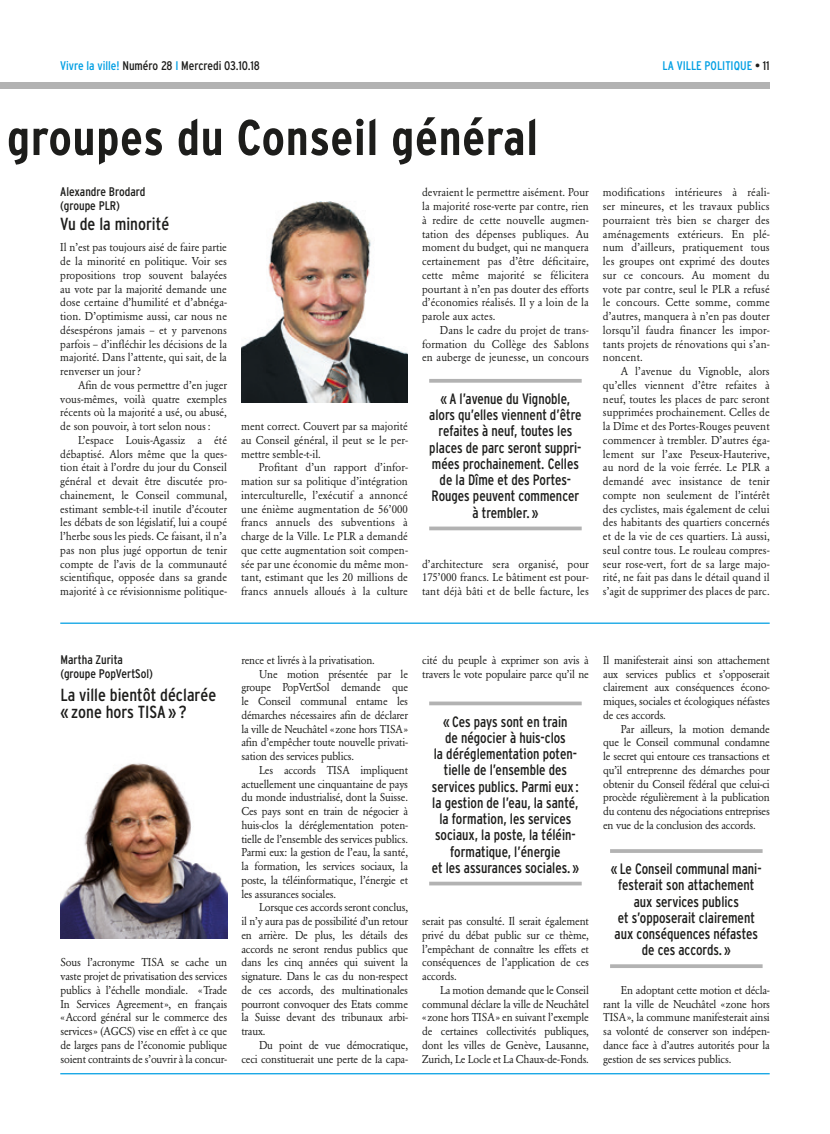
<style>
.page{position:relative;width:830px;height:1134px;background:#fff}
.page>*{position:absolute;margin:0;border:0;box-sizing:border-box;transform-origin:0 0}
.t1{font:700 condensed 50px "Interstate";letter-spacing:.015em;color:#1d1d1b}
.t2{font:condensed 17.5px/17.5px "Interstate";color:#1d1d1b}
.t3{font:condensed 15px/16.2px "Interstate";color:#1d1d1b;text-align:center;scale:.95 1}
.t4{font:condensed 12.5px/13.8px "Interstate";color:#1d1d1b}
.t5{font:condensed 12.5px "Interstate";color:#009fe3}
.t6{font:11.25px/13.8px "Garamond BE";letter-spacing:-.015em;color:#1d1d1b;text-align:justify;scale:.95 1}
.s1{color:#009fe3}
.s2{color:#1d1d1b}
</style>
<div class="page">
<hr style="left:60px;top:1073px;width:709px;height:1px;background:#009fe3">
<div style="left:0;top:83px;width:769px;height:6px;background:#b2b2b2"></div>
<img style="left:60px;top:763px;width:167px;height:176px">
<hr style="left:60px;top:623px;width:709px;height:1px;background:#009fe3">
<svg style="left:429px;top:379px;width:152px;height:4px"></svg>
<hr style="left:429px;top:527px;width:152px;height:3px;background:#b2b2b2">
<svg style="left:429px;top:701px;width:152px;height:4px"></svg>
<hr style="left:429px;top:882px;width:152px;height:3px;background:#b2b2b2">
<img style="left:241px;top:201px;width:166px;height:201px">
<hr style="left:609px;top:849px;width:153px;height:4px;background:#b2b2b2">
<svg style="left:610px;top:964px;width:152px;height:4px"></svg>
<p class="t4" style="left:60px;top:59px;width:201px"><span class="s1">Vivre la ville!</span> Numéro 28 <span class="s1">I</span> Mercredi 03.10.18</p>
<p class="t5" style="left:662px;top:59px;width:109px">LA VILLE POLITIQUE <span class="s2">• 11</span></p>
<h1 class="t1" style="left:7px;top:110px;width:532px">groupes du Conseil général</h1>
<p class="t4" style="left:60px;top:185px;width:87px">Alexandre Brodard (groupe PLR)</p>
<h2 class="t2" style="left:60px;top:215px;width:110px">Vu de la minorité</h2>
<p class="t6" style="left:60px;top:241px;width:177px">Il n’est pas toujours aisé de faire partie de la minorité en politique. Voir ses propositions trop souvent balayées au vote par la majorité demande une dose certaine d’humilité et d’abnéga&shy;tion. D’optimisme aussi, car nous ne désespérons jamais – et y parvenons parfois – d’infléchir les décisions de la majorité. Dans l’attente, qui sait, de la renverser un jour?</p>
<p class="t6" style="left:60px;top:378px;width:177px;text-indent:18px">Afin de vous permettre d’en juger vous-mêmes, voilà quatre exemples récents où la majorité a usé, ou abusé, de son pouvoir, à tort selon nous:</p>
<p class="t6" style="left:60px;top:433px;width:177px;text-indent:18px">L’espace Louis-Agassiz a été débaptisé. Alors même que la ques&shy;tion était à l’ordre du jour du Conseil général et devait être discutée pro&shy;chainement, le Conseil communal, estimant semble-t-il inutile d’écouter les débats de son législatif, lui a coupé l’herbe sous les pieds. Ce faisant, il n’a pas non plus jugé opportun de tenir compte de l’avis de la communauté scientifique, opposée dans sa grande majorité à ce révisionnisme politique-</p>
<p class="t6" style="left:422px;top:186px;width:177px">devraient le permettre aisément. Pour la majorité rose-verte par contre, rien à redire de cette nouvelle augmen&shy;tation des dépenses publiques. Au moment du budget, qui ne manquera certainement pas d’être déficitaire, cette même majorité se félicitera pourtant à n’en pas douter des efforts d’économies réalisés. Il y a loin de la parole aux actes.</p>
<p class="t6" style="left:422px;top:323px;width:177px;text-indent:18px">Dans le cadre du projet de trans&shy;formation du Collège des Sablons en auberge de jeunesse, un concours</p>
<h3 class="t3" style="left:429px;top:390px;width:162px">« A l’avenue du Vignoble, alors qu’elles viennent d’être refaites à neuf, toutes les places de parc seront suppri&shy;mées prochainement. Celles de la Dîme et des Portes-<br>Rouges peuvent commencer à trembler. »</h3>
<p class="t6" style="left:241px;top:419px;width:177px">ment correct. Couvert par sa majorité au Conseil général, il peut se le per&shy;mettre semble-t-il.</p>
<p class="t6" style="left:241px;top:461px;width:177px;text-indent:18px">Profitant d’un rapport d’infor&shy;mation sur sa politique d’intégration interculturelle, l’exécutif a annoncé une énième augmentation de 56’000 francs annuels des subventions à charge de la Ville. Le PLR a demandé que cette augmentation soit compen&shy;sée par une économie du même mon&shy;tant, estimant que les 20 millions de francs annuels alloués à la culture</p>
<p class="t6" style="left:422px;top:557px;width:177px">d’architecture sera organisé, pour 175’000 francs. Le bâtiment est pour&shy;tant déjà bâti et de belle facture, les</p>
<p class="t6" style="left:602px;top:186px;width:177px">modifications intérieures à réali&shy;ser mineures, et les travaux publics pourraient très bien se charger des aménagements extérieurs. En plé&shy;num d’ailleurs, pratiquement tous les groupes ont exprimé des doutes sur ce concours. Au moment du vote par contre, seul le PLR a refusé le concours. Cette somme, comme d’autres, manquera à n’en pas douter lorsqu’il faudra financer les impor&shy;tants projets de rénovations qui s’an&shy;noncent.</p>
<p class="t6" style="left:602px;top:364px;width:177px;text-indent:18px">A l’avenue du Vignoble, alors qu’elles viennent d’être refaites à neuf, toutes les places de parc seront supprimées prochainement. Celles de la Dîme et des Portes-Rouges peuvent commencer à trembler. D’autres éga&shy;lement sur l’axe Peseux-Hauterive, au nord de la voie ferrée. Le PLR a demandé avec insistance de tenir compte non seulement de l’intérêt des cyclistes, mais également de celui des habitants des quartiers concernés et de la vie de ces quartiers. Là aussi, seul contre tous. Le rouleau compres&shy;seur rose-vert, fort de sa large majo&shy;rité, ne fait pas dans le détail quand il s’agit de supprimer des places de parc.</p>
<p class="t4" style="left:60px;top:652px;width:94px">Martha Zurita (groupe PopVertSol)</p>
<h2 class="t2" style="left:60px;top:686px;width:157px">La ville bientôt déclarée « zone hors TISA » ?</h2>
<p class="t6" style="left:60px;top:956px;width:177px">Sous l’acronyme TISA se cache un vaste projet de privatisation des services publics à l’échelle mondiale. «Trade In Services Agreement», en français «Accord général sur le commerce des services» (AGCS) vise en effet à ce que de larges pans de l’économie publique soient contraints de s’ouvrir à la concur-</p>
<p class="t6" style="left:241px;top:653px;width:142px">rence et livrés à la privatisation.</p>
<p class="t6" style="left:259px;top:667px;width:158px">Une motion présentée par le</p>
<p class="t6" style="left:241px;top:681px;width:177px">groupe PopVertSol demande que</p>
<p class="t6" style="left:241px;top:694px;width:177px">le Conseil communal entame les</p>
<p class="t6" style="left:241px;top:708px;width:177px">démarches nécessaires afin de déclarer</p>
<p class="t6" style="left:241px;top:722px;width:177px">la ville de Neuchâtel «zone hors TISA»</p>
<p class="t6" style="left:241px;top:736px;width:177px">afin d’empêcher toute nouvelle privati-</p>
<p class="t6" style="left:241px;top:749px;width:120px">sation des services publics.</p>
<p class="t6" style="left:259px;top:763px;width:158px">Les accords TISA impliquent</p>
<p class="t6" style="left:241px;top:777px;width:177px">actuellement une cinquantaine de pays</p>
<p class="t6" style="left:241px;top:791px;width:177px">du monde industrialisé, dont la Suisse.</p>
<p class="t6" style="left:241px;top:804px;width:177px">Ces pays sont en train de négocier à</p>
<p class="t6" style="left:241px;top:818px;width:177px">huis-clos la déréglementation poten-</p>
<p class="t6" style="left:241px;top:832px;width:177px">tielle de l’ensemble des services publics.</p>
<p class="t6" style="left:241px;top:846px;width:177px">Parmi eux: la gestion de l’eau, la santé,</p>
<p class="t6" style="left:241px;top:859px;width:177px">la formation, les services sociaux, la</p>
<p class="t6" style="left:241px;top:873px;width:177px">poste, la téléinformatique, l’énergie et</p>
<p class="t6" style="left:241px;top:887px;width:101px">les assurances sociales.</p>
<p class="t6" style="left:259px;top:901px;width:158px">Lorsque ces accords seront conclus,</p>
<p class="t6" style="left:241px;top:914px;width:177px">il n’y aura pas de possibilité d’un retour</p>
<p class="t6" style="left:241px;top:928px;width:177px">en arrière. De plus, les détails des</p>
<p class="t6" style="left:241px;top:942px;width:177px">accords ne seront rendus publics que</p>
<p class="t6" style="left:241px;top:956px;width:177px">dans les cinq années qui suivent la</p>
<p class="t6" style="left:241px;top:969px;width:177px">signature. Dans le cas du non-respect</p>
<p class="t6" style="left:241px;top:983px;width:177px">de ces accords, des multinationales</p>
<p class="t6" style="left:241px;top:997px;width:177px">pourront convoquer des Etats comme</p>
<p class="t6" style="left:241px;top:1011px;width:177px">la Suisse devant des tribunaux arbi-</p>
<p class="t6" style="left:241px;top:1024px;width:27px">traux.</p>
<p class="t6" style="left:259px;top:1038px;width:158px">Du point de vue démocratique,</p>
<p class="t6" style="left:241px;top:1052px;width:177px">ceci constituerait une perte de la capa-</p>
<p class="t6" style="left:422px;top:653px;width:177px">cité du peuple à exprimer son avis à travers le vote populaire parce qu’il ne</p>
<p class="t3" style="left:431px;top:713px;width:157px">« Ces pays sont en train<br>de négocier à huis-clos<br>la déréglementation poten&shy;tielle de l’ensemble des services publics. Parmi eux : la gestion de l’eau, la santé, la formation, les services sociaux, la poste, la téléin&shy;formatique, l’énergie<br>et les assurances sociales. »</p>
<p class="t6" style="left:422px;top:914px;width:177px">serait pas consulté. Il serait également privé du débat public sur ce thème, l’empêchant de connaître les effets et conséquences de l’application de ces accords.</p>
<p class="t6" style="left:422px;top:983px;width:177px;text-indent:18px">La motion demande que le Conseil communal déclare la ville de Neuchâtel «zone hors TISA» en suivant l’exemple de certaines collectivités publiques, dont les villes de Genève, Lausanne, Zurich, Le Locle et La Chaux-de-Fonds.</p>
<p class="t6" style="left:603px;top:653px;width:177px">Il manifesterait ainsi son attachement aux services publics et s’opposerait clairement aux conséquences écono&shy;miques, sociales et écologiques néfastes de ces accords.</p>
<p class="t6" style="left:603px;top:722px;width:177px;text-indent:18px">Par ailleurs, la motion demande que le Conseil communal condamne le secret qui entoure ces transactions et qu’il entreprenne des démarches pour obtenir du Conseil fédéral que celui-ci procède régulièrement à la publication du contenu des négociations entreprises en vue de la conclusion des accords.</p>
<h3 class="t3" style="left:610px;top:861px;width:160px">« Le Conseil communal mani&shy;festerait son attachement aux services publics<br>et s’opposerait clairement aux conséquences néfastes de ces accords. »</h3>
<p class="t6" style="left:603px;top:983px;width:177px;text-indent:18px">En adoptant cette motion et décla&shy;rant la ville de Neuchâtel «zone hors TISA», la commune manifesterait ainsi sa volonté de conserver son indépen&shy;dance face à d’autres autorités pour la gestion de ses services publics.</p>
</div>
